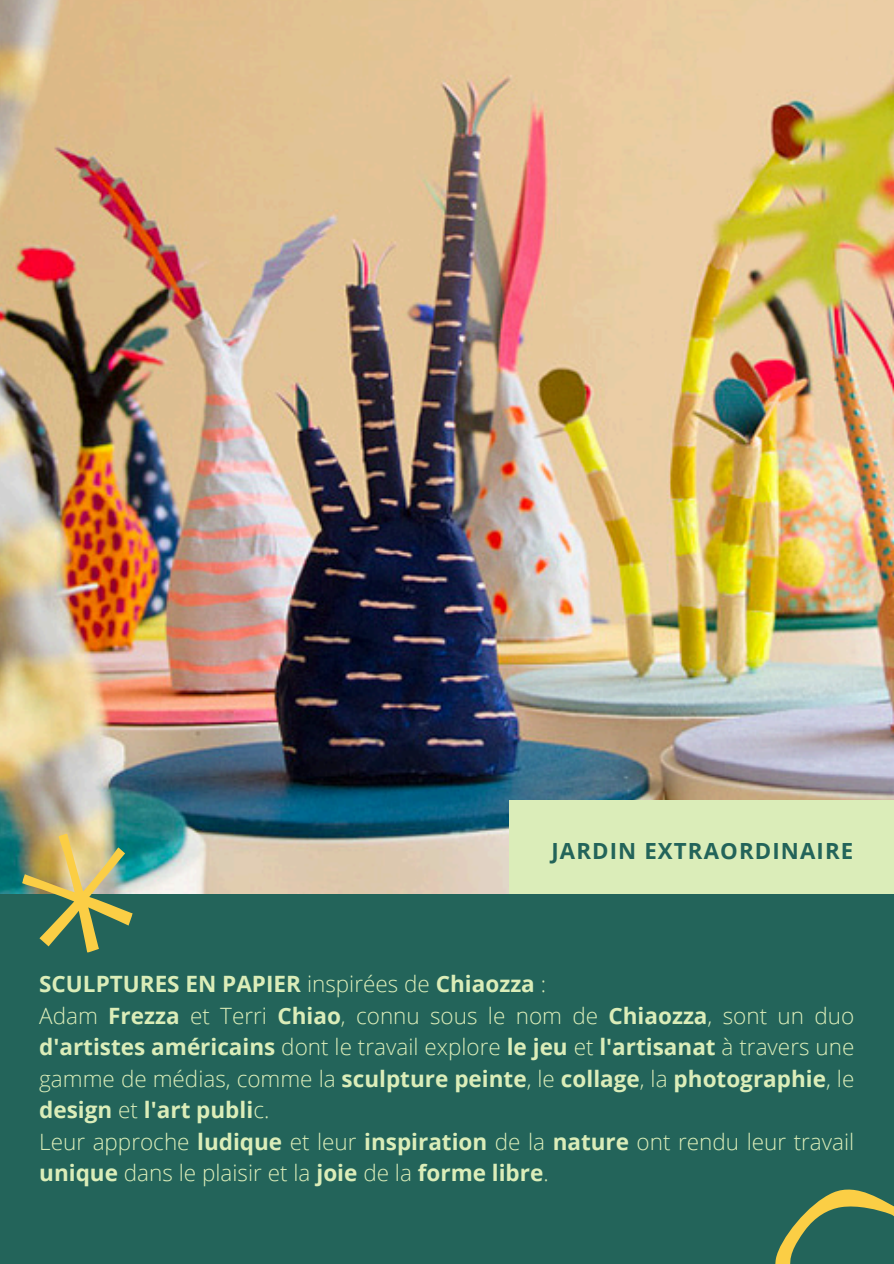
<style>
.page{position:relative;width:894px;height:1264px;background:#fff}
.page>*{position:absolute;margin:0;border:0;box-sizing:border-box;transform-origin:0 0}
.t1{font:300 22.5px/31.5px "Open Sans";color:#dbedb9;text-align:justify}
.t2{font:700 22.5px "Open Sans";color:#dbedb9}
.t3{font:700 22.2px "Open Sans";letter-spacing:.05em;color:#23645a}
.s1{font-weight:300}
.s2{font-weight:700}
</style>
<div class="page">
<div style="left:0;top:0;width:893px;height:1263px;background:#23645a"></div>
<img style="left:0;top:0;width:893px;height:893px">
<div style="left:509px;top:800px;width:384px;height:93px;background:#dbedb9"></div>
<img style="left:15px;top:828px;width:126px;height:125px">
<svg style="left:775px;top:1189px;width:118px;height:74px"></svg>
<h1 class="t3" style="left:551px;top:835px;width:303px">JARDIN EXTRAORDINAIRE</h1>
<p class="t2" style="left:39px;top:968px;width:508px">SCULPTURES EN PAPIER <span class="s1">inspirées de</span> Chiaozza <span class="s1">:</span></p>
<p class="t1" style="left:39px;top:999px;width:816px">Adam <span class="s2">Frezza</span> et Terri <span class="s2">Chiao</span>, connu sous le nom de <span class="s2">Chiaozza</span>, sont un duo <span class="s2">d'artistes américains</span> dont le travail explore <span class="s2">le jeu</span> et <span class="s2">l'artisanat</span> à travers une gamme de médias, comme la <span class="s2">sculpture peinte</span>, le <span class="s2">collage</span>, la <span class="s2">photographie</span>, le <span class="s2">design</span> et <span class="s2">l'art publi</span>c.</p>
<p class="t1" style="left:39px;top:1125px;width:816px">Leur approche <span class="s2">ludique</span> et leur <span class="s2">inspiration</span> de la <span class="s2">nature</span> ont rendu leur travail <span class="s2">unique</span> dans le plaisir et la <span class="s2">joie</span> de la <span class="s2">forme libre</span>.</p>
</div>
